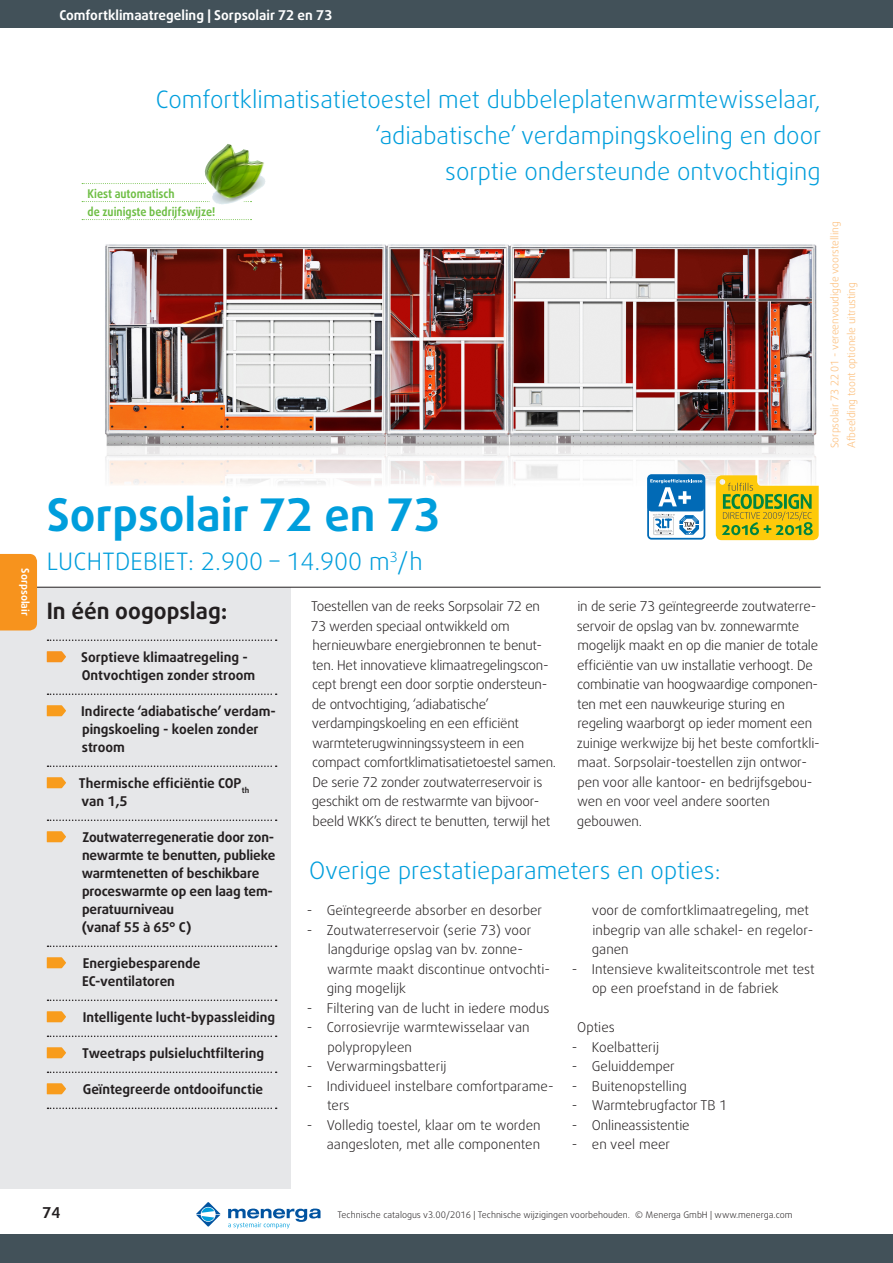
<style>
.page{position:relative;width:893px;height:1263px;background:#fff}
.page>*{position:absolute;margin:0;border:0;box-sizing:border-box;transform-origin:0 0}
.t1{font:700 45px "Daxline Pro";color:#009edc}
.t2{font:300 24px "Daxline Pro";color:#009edc}
.t3{font:700 22.5px "Daxline Pro";color:#231f20}
.t4{font:700 15px "Daxline Pro";color:#231f20}
.t5{font:300 13.5px/19.5px "Daxline Pro";letter-spacing:-.02em;color:#231f20}
.t6{font:300 13.5px/19.5px "Daxline Pro";color:#231f20}
.t7{font:700 13.5px/18px "Daxline Pro";color:#231f20}
.t8{font:700 13.5px "Daxline Pro";color:#fff}
.t9{font:700 12px "Daxline Pro";color:#6ebe44;scale:.9 1}
.t10{font:300 10.5px "Daxline Pro";letter-spacing:-.01em;color:#fcbb74}
._4_CHART_AUFLISTUNG{font:700 10.5px "Daxline Pro";color:#fff}
.t11{font:300 9px "Daxline Pro";color:#231f20}
</style>
<div class="page">
<svg style="left:196px;top:1202px;width:24px;height:24px"></svg>
<svg style="left:228px;top:1208px;width:93px;height:20px"></svg>
<div style="left:0;top:1234px;width:893px;height:29px;background:#425159"></div>
<div style="left:0;top:0;width:893px;height:28px;background:#425159"></div>
<img style="left:105px;top:244px;width:712px;height:275px">
<div style="left:0;top:587px;width:291px;height:601px;background:#e6e7e9"></div>
<hr style="left:0;top:587px;width:821px;height:1px;background:#231f20">
<svg style="left:48px;top:639px;width:229px;height:2px"></svg>
<svg style="left:48px;top:693px;width:229px;height:2px"></svg>
<svg style="left:48px;top:765px;width:229px;height:2px"></svg>
<svg style="left:48px;top:819px;width:229px;height:2px"></svg>
<svg style="left:48px;top:945px;width:229px;height:2px"></svg>
<svg style="left:48px;top:999px;width:229px;height:2px"></svg>
<svg style="left:48px;top:1035px;width:229px;height:2px"></svg>
<svg style="left:48px;top:1071px;width:229px;height:2px"></svg>
<svg style="left:48px;top:1107px;width:229px;height:2px"></svg>
<svg style="left:47px;top:651px;width:19px;height:11px"></svg>
<svg style="left:47px;top:705px;width:19px;height:11px"></svg>
<svg style="left:47px;top:777px;width:19px;height:11px"></svg>
<svg style="left:47px;top:831px;width:19px;height:11px"></svg>
<svg style="left:47px;top:957px;width:19px;height:11px"></svg>
<svg style="left:47px;top:1011px;width:19px;height:11px"></svg>
<svg style="left:47px;top:1047px;width:19px;height:11px"></svg>
<svg style="left:47px;top:1083px;width:19px;height:11px"></svg>
<div style="left:0;top:554px;width:37px;height:76px;background:#f7931d"></div>
<svg style="left:82px;top:219px;width:170px;height:1px"></svg>
<svg style="left:82px;top:183px;width:122px;height:20px"></svg>
<img style="left:204px;top:144px;width:62px;height:61px">
<div style="left:647px;top:474px;width:58px;height:66px;border:2px solid #016ab6;border-radius:4px"></div>
<div style="left:648px;top:475px;width:56px;height:36px;background:#016ab6;border-radius:3px"></div>
<div style="left:648px;top:475px;width:56px;height:36px;border:1px solid #016ab6;border-radius:3px"></div>
<svg style="left:648px;top:478px;width:56px;height:61px"></svg>
<svg style="left:716px;top:475px;width:103px;height:65px;background:#cec02e"></svg>
<p class="t8" style="left:60px;top:6px;width:274px">Comfortklimaatregeling | Sorpsolair 72 en 73</p>
<p class="t2" style="left:156px;top:84px;width:666px">Comfortklimatisatietoestel met dubbeleplatenwarmtewisselaar,</p>
<p class="t2" style="left:375px;top:120px;width:448px">‘adiabatische’ verdampingskoeling en door</p>
<p class="t2" style="left:445px;top:156px;width:377px">sorptie ondersteunde ontvochtiging</p>
<p class="t9" style="left:88px;top:186px;width:98px">Kiest automatisch</p>
<p class="t9" style="left:88px;top:204px;width:143px">de zuinigste bedrijfswijze!</p>
<p class="t10" style="left:828px;top:448px;width:228px;rotate:-90deg">Sorpsolair 73 22 01 - vereenvoudigde voorstelling</p>
<p class="t10" style="left:844px;top:448px;width:168px;rotate:-90deg">Afbeelding toont optionele uitrusting</p>
<p class="_4_CHART_AUFLISTUNG" style="left:32px;top:568px;width:49px;rotate:90deg">Sorpsolair</p>
<p class="t1" style="left:47px;top:485px;width:395px">Sorpsolair 72 en 73</p>
<p class="t2" style="left:47px;top:545px;width:377px">LUCHTDEBIET: 2.900 – 14.900 m<sup>3</sup>/h</p>
<p class="t3" style="left:47px;top:596px;width:182px">In één oogopslag:</p>
<p class="t7" style="left:81px;top:648px;width:175px">Sorptieve klimaatregeling -<br>Ontvochtigen zonder stroom</p>
<p class="t7" style="left:81px;top:702px;width:196px">Indirecte ‘adiabatische’ verdam&shy;pingskoeling - koelen zonder stroom</p>
<p class="t7" style="left:79px;top:774px;width:172px">Thermische efficiëntie COP<sub>th </sub>van 1,5</p>
<p class="t7" style="left:82px;top:828px;width:195px">Zoutwaterregeneratie door zon&shy;newarmte te benutten, publieke warmtenetten of beschikbare proceswarmte op een laag tem&shy;peratuurniveau<br>(vanaf 55 à 65° C)</p>
<p class="t7" style="left:82px;top:954px;width:120px">Energiebesparende<br>EC-ventilatoren</p>
<p class="t7" style="left:83px;top:1008px;width:194px">Intelligente lucht-bypassleiding</p>
<p class="t7" style="left:82px;top:1044px;width:183px">Tweetraps pulsieluchtfiltering</p>
<p class="t7" style="left:83px;top:1080px;width:182px">Geïntegreerde ontdooifunctie</p>
<p class="t5" style="left:311px;top:597px;width:247px">Toestellen van de reeks Sorpsolair 72 en 73 werden speciaal ontwikkeld om hernieuwbare energiebronnen te benut&shy;ten. Het innovatieve klimaatregelingscon&shy;cept brengt een door sorptie ondersteun&shy;de ontvochtiging, ‘adiabatische’ verdampingskoeling en een efficiënt warmteterugwinningssysteem in een compact comfortklimatisatietoestel samen.<br>De serie 72 zonder zoutwaterreservoir is geschikt om de restwarmte van bijvoor&shy;beeld WKK’s direct te benutten, terwijl het</p>
<p class="t5" style="left:577px;top:597px;width:245px">in de serie 73 geïntegreerde zoutwaterre&shy;servoir de opslag van bv. zonnewarmte mogelijk maakt en op die manier de totale efficiëntie van uw installatie verhoogt. De combinatie van hoogwaardige componen&shy;ten met een nauwkeurige sturing en regeling waarborgt op ieder moment een zuinige werkwijze bij het beste comfortkli&shy;maat. Sorpsolair-toestellen zijn ontwor&shy;pen voor alle kantoor- en bedrijfsgebou&shy;wen en voor veel andere soorten gebouwen.</p>
<p class="t2" style="left:309px;top:854px;width:413px">Overige prestatieparameters en opties:</p>
<p class="t6" style="left:307px;top:900px;width:237px">- Geïntegreerde absorber en desorber</p>
<p class="t6" style="left:327px;top:920px;width:225px;text-indent:-20px">- Zoutwaterreservoir (serie 73) voor langdurige opslag van bv. zonne&shy;warmte maakt discontinue ontvochti&shy;ging mogelijk</p>
<p class="t6" style="left:307px;top:998px;width:244px">- Filtering van de lucht in iedere modus</p>
<p class="t6" style="left:327px;top:1017px;width:204px;text-indent:-20px">- Corrosievrije warmtewisselaar van polypropyleen</p>
<p class="t6" style="left:307px;top:1056px;width:141px">- Verwarmingsbatterij</p>
<p class="t6" style="left:327px;top:1076px;width:228px;text-indent:-20px">- Individueel instelbare comfortparame&shy;ters</p>
<p class="t6" style="left:307px;top:1115px;width:235px;text-align:right">- Volledig toestel, klaar om te worden aangesloten, met alle componenten</p>
<p class="t6" style="left:592px;top:900px;width:223px">voor de comfortklimaatregeling, met inbegrip van alle schakel- en regelor&shy;ganen</p>
<p class="t6" style="left:592px;top:959px;width:224px;text-indent:-20px">- Intensieve kwaliteitscontrole met test op een proefstand in de fabriek</p>
<p class="t5" style="left:577px;top:1017px;width:39px">Opties</p>
<p class="t6" style="left:572px;top:1037px;width:89px">- Koelbatterij</p>
<p class="t6" style="left:572px;top:1056px;width:104px">- Geluiddemper</p>
<p class="t6" style="left:572px;top:1076px;width:116px">- Buitenopstelling</p>
<p class="t5" style="left:572px;top:1095px;width:156px">- Warmtebrugfactor TB 1</p>
<p class="t5" style="left:572px;top:1115px;width:119px">- Onlineassistentie</p>
<p class="t6" style="left:572px;top:1134px;width:100px">- en veel meer</p>
<p class="t4" style="left:43px;top:1202px;width:19px">74</p>
<p class="t11" style="left:338px;top:1208px;width:456px">Technische catalogus v3.00/2016 | Technische wijzigingen voorbehouden. © Menerga GmbH | www.menerga.com</p>
</div>
